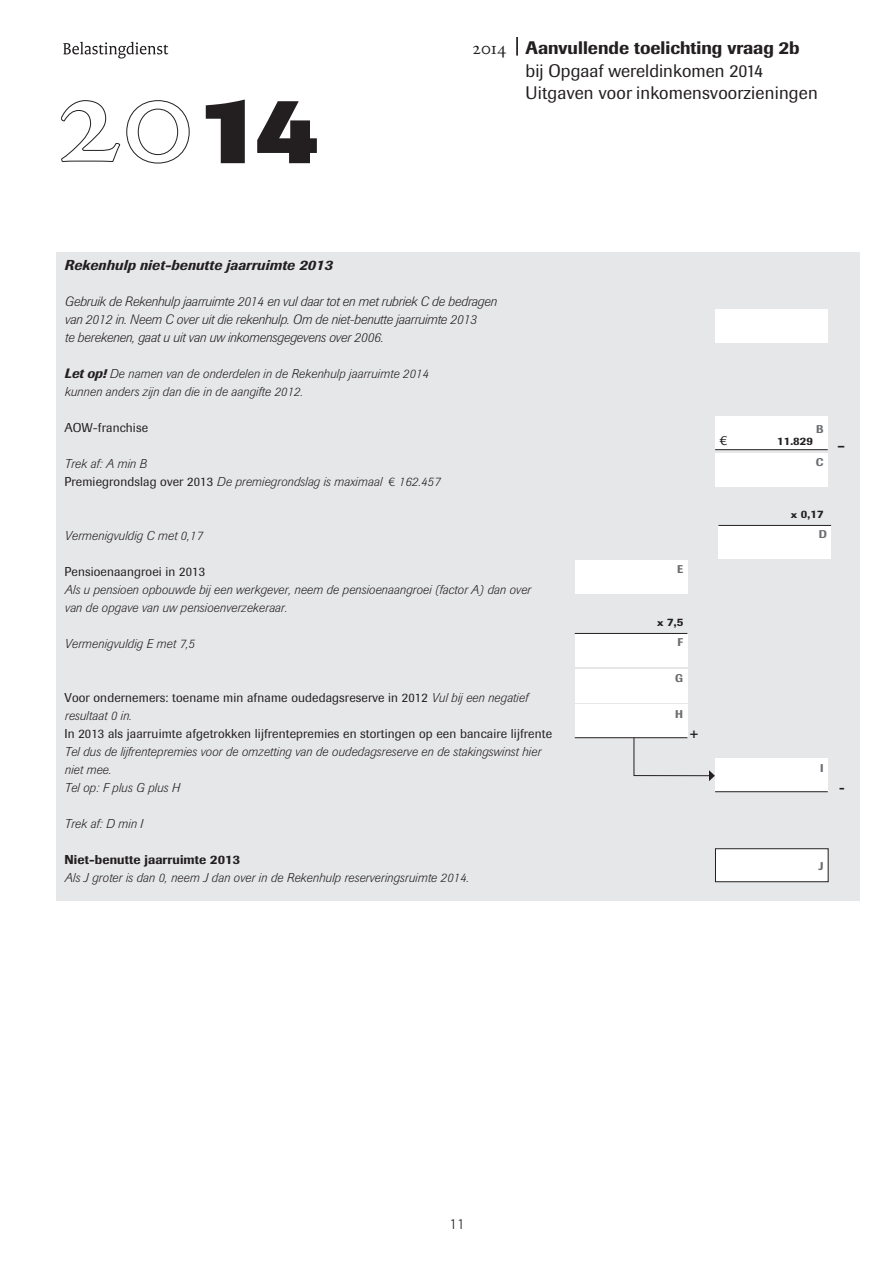
<style>
.page{position:relative;width:893px;height:1263px;background:#fff}
.page>*{position:absolute;margin:0;border:0;box-sizing:border-box;transform-origin:0 0}
.t1{font:800 95.55px "Imago BQ";color:#231f20}
.t2{font:18px/22.5px "Imago BQ";letter-spacing:.01em;color:#231f20}
.t3{font:300 15px "Imago BQ";color:#231f20}
._7__Rekenhulp_Titel{font:italic 500 14.25px "Imago BQ";letter-spacing:.01em;color:#231f20}
.cursief_light_8_5{font:italic 300 13.5px "Imago BQ";letter-spacing:-.01em;color:#231f20}
.t4{font:13.5px "Imago BQ";color:#231f20}
.cursief_light_8_5-2{font:italic 300 12.75px "Imago";letter-spacing:.01em;color:#231f20}
.cursief_light_8_5-3{font:12.75px "Imago";letter-spacing:.01em;color:#231f20}
.cursief_light_8_5-4{font:italic 300 12.75px/18px "Imago BQ";letter-spacing:.01em;color:#231f20}
.cursief_light_8_5-5{font:500 12.75px "Imago";letter-spacing:.01em;color:#231f20}
.t5{font:500 11.1px "Imago BQ";letter-spacing:.01em;color:#231f20}
.t6{font:500 11.1px "Imago BQ";color:#6c6d70}
.s1{font-family:"Adobe Garamond Exp";font-size:19.05px}
.s2{font-weight:500}
.s3{font-weight:500;font-size:13.5px}
.s4{font-weight:400;font-style:normal}
.s5{font-family:"Imago BQ";font-style:normal}
.s6{font-family:"Imago";font-size:9.6px}
.s7{font-weight:300;font-style:italic}
</style>
<div class="page">
<svg style="left:517px;top:37px;width:1px;height:18px"></svg>
<svg style="left:61px;top:100px;width:128px;height:63px"></svg>
<svg style="left:63px;top:42px;width:105px;height:17px"></svg>
<div style="left:56px;top:252px;width:804px;height:648px;background:#e6e7e9"></div>
<div style="left:715px;top:309px;width:113px;height:33px;background:#fff"></div>
<div style="left:715px;top:417px;width:113px;height:33px;background:#fff"></div>
<hr style="left:715px;top:449px;width:113px;height:1px;background:#231f20">
<div style="left:715px;top:453px;width:113px;height:33px;background:#fff"></div>
<div style="left:718px;top:525px;width:113px;height:33px;background:#fff"></div>
<hr style="left:718px;top:525px;width:113px;height:1px;background:#231f20">
<div style="left:575px;top:560px;width:112px;height:33px;background:#fff"></div>
<div style="left:575px;top:633px;width:112px;height:33px;background:#fff"></div>
<hr style="left:575px;top:633px;width:112px;height:1px;background:#231f20">
<div style="left:575px;top:669px;width:112px;height:33px;background:#fff"></div>
<div style="left:575px;top:705px;width:112px;height:33px;background:#fff"></div>
<hr style="left:575px;top:737px;width:112px;height:1px;background:#231f20">
<div style="left:715px;top:759px;width:113px;height:33px;background:#fff"></div>
<hr style="left:715px;top:791px;width:113px;height:1px;background:#231f20">
<div style="left:715px;top:849px;width:113px;height:33px;background:#fff"></div>
<div style="left:715px;top:848px;width:113px;height:34px;border:1px solid #231f20"></div>
<svg style="left:633px;top:737px;width:82px;height:44px"></svg>
<h1 class="t1" style="left:197px;top:72px;width:123px">14</h1>
<h2 class="t2" style="left:526px;top:37px;width:294px;text-indent:-53px"><span class="s1">2014</span> <span class="s2">Aanvullende toelichting vraag 2b </span>bij Opgaaf wereldinkomen 2014<br>Uitgaven voor inkomensvoorzieningen</h2>
<p class="_7__Rekenhulp_Titel" style="left:64px;top:257px;width:270px">Rekenhulp niet-benutte jaarruimte 2013</p>
<p class="cursief_light_8_5" style="left:64px;top:294px;width:434px">Gebruik de Rekenhulp jaarruimte 2014 en vul daar tot en met rubriek C de bedragen</p>
<p class="cursief_light_8_5" style="left:64px;top:312px;width:413px">van 2012 in. Neem C over uit die rekenhulp. Om de niet-benutte jaarruimte 2013</p>
<p class="cursief_light_8_5" style="left:64px;top:330px;width:320px">te berekenen, gaat u uit van uw inkomensgegevens over 2006.</p>
<p class="cursief_light_8_5-4" style="left:64px;top:365px;width:365px"><span class="s3">Let op!</span> De namen van de onderdelen in de Rekenhulp jaarruimte 2014 kunnen anders zijn dan die in de aangifte 2012.</p>
<p class="cursief_light_8_5-3" style="left:64px;top:420px;width:85px">AOW-franchise</p>
<p class="t6" style="left:816px;top:422px;width:9px">B</p>
<p class="t4" style="left:719px;top:432px;width:9px">€</p>
<p class="t5" style="left:777px;top:434px;width:37px">11.829</p>
<p class="cursief_light_8_5-2" style="left:64px;top:456px;width:84px">Trek af: A min B</p>
<p class="cursief_light_8_5-2" style="left:64px;top:474px;width:377px"><span class="s4">Premiegrondslag over 2013</span> De premiegrondslag is maximaal <span class="s5">€</span> 162.457</p>
<p class="t6" style="left:816px;top:456px;width:9px">C</p>
<p class="t5" style="left:791px;top:507px;width:34px"><span class="s6">x</span> 0,17</p>
<p class="cursief_light_8_5-2" style="left:64px;top:528px;width:139px">Vermenigvuldig C met 0,17</p>
<p class="t6" style="left:819px;top:528px;width:10px">D</p>
<p class="cursief_light_8_5-3" style="left:64px;top:564px;width:142px">Pensioenaangroei in 2013</p>
<p class="t6" style="left:677px;top:563px;width:8px">E</p>
<p class="cursief_light_8_5-2" style="left:64px;top:582px;width:468px">Als u pensioen opbouwde bij een werkgever, neem de pensioenaangroei (factor A) dan over</p>
<p class="cursief_light_8_5-2" style="left:64px;top:600px;width:224px">van de opgave van uw pensioenverzekeraar.</p>
<p class="t5" style="left:657px;top:615px;width:28px"><span class="s6">x</span> 7,5</p>
<p class="cursief_light_8_5-2" style="left:64px;top:636px;width:132px">Vermenigvuldig E met 7,5</p>
<p class="t6" style="left:677px;top:636px;width:7px">F</p>
<p class="cursief_light_8_5-3" style="left:64px;top:690px;width:465px">Voor ondernemers: toename min afname oudedagsreserve in 2012 <span class="s7">Vul bij een negatief</span></p>
<p class="cursief_light_8_5-2" style="left:64px;top:708px;width:69px">resultaat 0 in.</p>
<p class="cursief_light_8_5-3" style="left:64px;top:726px;width:489px">In 2013 als jaarruimte afgetrokken lijfrentepremies en stortingen op een bancaire lijfrente</p>
<p class="cursief_light_8_5-2" style="left:64px;top:744px;width:478px">Tel dus de lijfrentepremies voor de omzetting van de oudedagsreserve en de stakingswinst hier</p>
<p class="cursief_light_8_5-2" style="left:64px;top:762px;width:48px">niet mee.</p>
<p class="cursief_light_8_5-2" style="left:64px;top:780px;width:117px">Tel op: F plus G plus H</p>
<p class="cursief_light_8_5-2" style="left:64px;top:816px;width:80px">Trek af: D min I</p>
<p class="cursief_light_8_5-5" style="left:64px;top:852px;width:177px">Niet-benutte jaarruimte 2013</p>
<p class="cursief_light_8_5-2" style="left:64px;top:870px;width:406px">Als J groter is dan 0, neem J dan over in de Rekenhulp reserveringsruimte 2014.</p>
<p class="t6" style="left:675px;top:672px;width:9px">G</p>
<p class="t6" style="left:675px;top:707px;width:9px">H</p>
<p class="cursief_light_8_5-5" style="left:690px;top:726px;width:10px">+</p>
<p class="t6" style="left:820px;top:761px;width:5px">I</p>
<p class="t6" style="left:818px;top:859px;width:7px">J</p>
<p class="cursief_light_8_5-5" style="left:837px;top:438px;width:9px">–</p>
<p class="cursief_light_8_5-5" style="left:839px;top:780px;width:7px">-</p>
<p class="t3" style="left:450px;top:1215px;width:17px">11</p>
</div>
